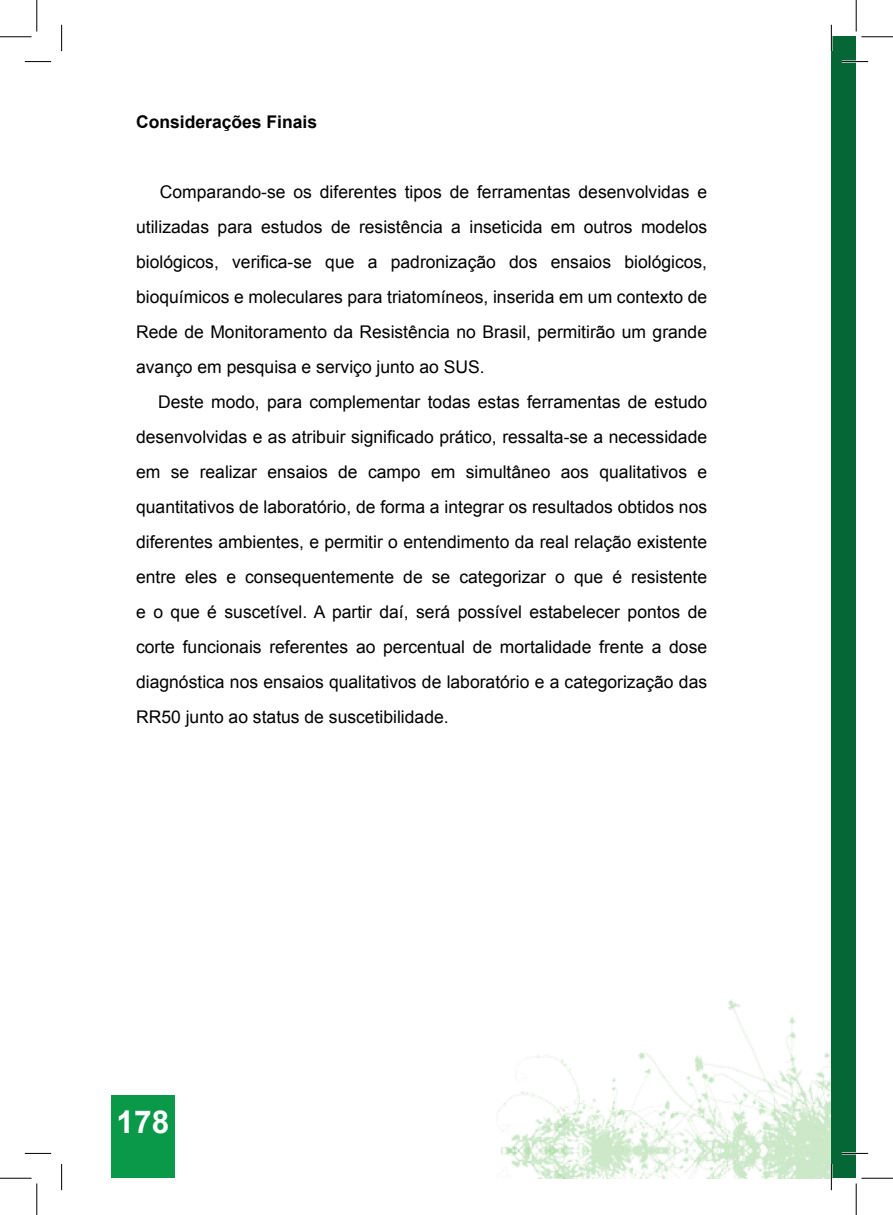
<style>
.page{position:relative;width:893px;height:1215px;background:#fff}
.page>*{position:absolute;margin:0;border:0;box-sizing:border-box;transform-origin:0 0}
.t1{font:700 31.5px "Arial";color:#fff}
.t2{font:17.5px/35px "Arial";color:#000;text-align:justify}
.t3{font:700 17.5px "Arial";color:#000}
</style>
<div class="page">
<div style="left:111px;top:1095px;width:63px;height:83px;background:#0a9948"></div>
<img style="left:498px;top:999px;width:332px;height:179px">
<div style="left:830px;top:37px;width:25px;height:1141px;background:#056735"></div>
<hr style="left:841px;top:60px;width:26px;height:3px;background:#fff">
<hr style="left:841px;top:1152px;width:26px;height:2px;background:#fff">
<hr style="left:829px;top:25px;width:3px;height:26px;background:#fff">
<hr style="left:829px;top:1163px;width:3px;height:27px;background:#fff">
<svg style="left:25px;top:61px;width:26px;height:1px"></svg>
<svg style="left:841px;top:61px;width:26px;height:1px"></svg>
<svg style="left:25px;top:1153px;width:26px;height:1px"></svg>
<svg style="left:841px;top:1153px;width:26px;height:1px"></svg>
<svg style="left:61px;top:25px;width:1px;height:26px"></svg>
<svg style="left:61px;top:1163px;width:1px;height:27px"></svg>
<svg style="left:830px;top:25px;width:1px;height:26px"></svg>
<svg style="left:830px;top:1163px;width:1px;height:27px"></svg>
<hr style="left:0;top:36px;width:32px;height:1px;background:#000">
<hr style="left:861px;top:36px;width:31px;height:1px;background:#000">
<hr style="left:0;top:1177px;width:32px;height:1px;background:#000">
<hr style="left:861px;top:1177px;width:31px;height:1px;background:#000">
<hr style="left:36px;top:0;width:1px;height:31px;background:#000">
<hr style="left:36px;top:1183px;width:1px;height:31px;background:#000">
<hr style="left:855px;top:0;width:1px;height:31px;background:#000">
<hr style="left:855px;top:1183px;width:1px;height:31px;background:#000">
<p class="t3" style="left:136px;top:110px;width:182px">Considerações Finais</p>
<p class="t2" style="left:136px;top:174px;width:572px;text-indent:24px">Comparando-se os diferentes tipos de ferramentas desenvolvidas e utilizadas para estudos de resistência a inseticida em outros modelos biológicos, verifica-se que a padronização dos ensaios biológicos, bioquímicos e moleculares para triatomíneos, inserida em um contexto de Rede de Monitoramento da Resistência no Brasil, permitirão um grande avanço em pesquisa e serviço junto ao SUS.</p>
<p class="t2" style="left:136px;top:384px;width:572px;text-indent:22px">Deste modo, para complementar todas estas ferramentas de estudo desenvolvidas e as atribuir significado prático, ressalta-se a necessidade em se realizar ensaios de campo em simultâneo aos qualitativos e quantitativos de laboratório, de forma a integrar os resultados obtidos nos diferentes ambientes, e permitir o entendimento da real relação existente entre eles e consequentemente de se categorizar o que é resistente e o que é suscetível. A partir daí, será possível estabelecer pontos de corte funcionais referentes ao percentual de mortalidade frente a dose diagnóstica nos ensaios qualitativos de laboratório e a categorização das RR50 junto ao status de suscetibilidade.</p>
<h1 class="t1" style="left:117px;top:1101px;width:54px">178</h1>
</div>
